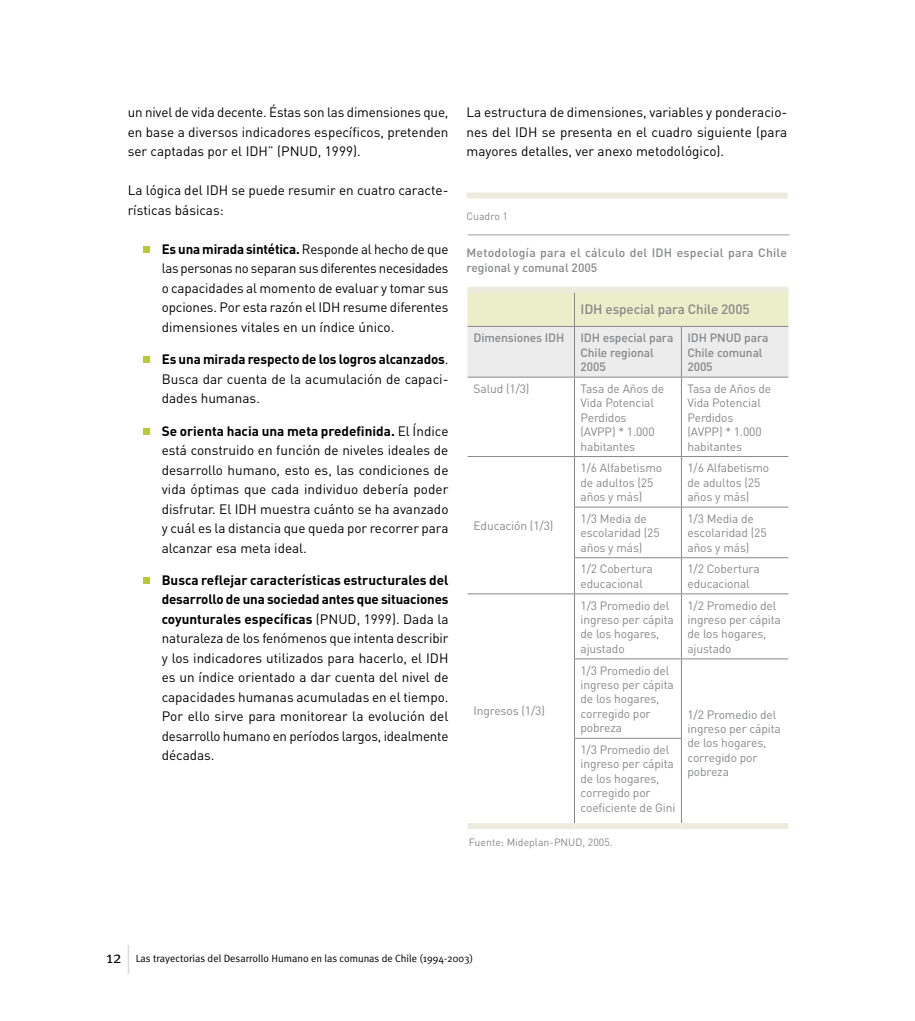
<style>
.page{position:relative;width:915px;height:1021px;background:#fff}
.page>*{position:absolute;margin:0;border:0;box-sizing:border-box;transform-origin:0 0}
.t1{font:13.5px/19.5px "DIN";color:#000;text-align:justify}
.t2{font:500 13.5px "DIN";letter-spacing:-.01em;color:#878889}
.t3{font:12px/14.4px "DIN";letter-spacing:-.01em;color:#878889}
.t4{font:500 12px/14.4px "DIN";letter-spacing:-.01em;color:#878889}
.t5{font:500 12px/15px "DIN";letter-spacing:.02em;color:#878889}
.t6{font:10.5px "Meta Plus Normal";color:#000}
.t7{font:10.5px "DIN";color:#878889}
.s1{font-weight:700}
.s2{font-size:16.5px}
</style>
<div class="page">
<svg style="left:128px;top:945px;width:1px;height:28px"></svg>
<div style="left:144px;top:246px;width:6px;height:7px;background:#bac92f"></div>
<div style="left:144px;top:356px;width:6px;height:7px;background:#bac92f"></div>
<svg style="left:144px;top:428px;width:6px;height:6px"></svg>
<div style="left:144px;top:577px;width:6px;height:7px;background:#bac92f"></div>
<svg style="left:467px;top:293px;width:321px;height:84px;background:#eaecde"></svg>
<hr style="left:574px;top:293px;width:1px;height:33px;background:#878889">
<hr style="left:467px;top:326px;width:107px;height:1px;background:#878889">
<hr style="left:574px;top:326px;width:107px;height:1px;background:#878889">
<hr style="left:574px;top:327px;width:1px;height:50px;background:#878889">
<hr style="left:681px;top:326px;width:107px;height:1px;background:#878889">
<hr style="left:680px;top:327px;width:1px;height:50px;background:#878889">
<hr style="left:467px;top:377px;width:107px;height:1px;background:#878889">
<hr style="left:574px;top:377px;width:107px;height:1px;background:#878889">
<hr style="left:574px;top:377px;width:1px;height:79px;background:#878889">
<hr style="left:681px;top:377px;width:107px;height:1px;background:#878889">
<hr style="left:680px;top:377px;width:1px;height:79px;background:#878889">
<hr style="left:467px;top:456px;width:107px;height:1px;background:#878889">
<hr style="left:574px;top:456px;width:107px;height:1px;background:#878889">
<hr style="left:574px;top:457px;width:1px;height:49px;background:#878889">
<hr style="left:681px;top:456px;width:107px;height:1px;background:#878889">
<hr style="left:680px;top:457px;width:1px;height:49px;background:#878889">
<hr style="left:574px;top:506px;width:107px;height:1px;background:#878889">
<hr style="left:574px;top:507px;width:1px;height:50px;background:#878889">
<hr style="left:681px;top:506px;width:107px;height:1px;background:#878889">
<hr style="left:680px;top:507px;width:1px;height:50px;background:#878889">
<hr style="left:574px;top:557px;width:107px;height:1px;background:#878889">
<hr style="left:574px;top:558px;width:1px;height:35px;background:#878889">
<hr style="left:681px;top:557px;width:107px;height:1px;background:#878889">
<hr style="left:680px;top:558px;width:1px;height:35px;background:#878889">
<hr style="left:467px;top:593px;width:107px;height:1px;background:#878889">
<hr style="left:574px;top:593px;width:107px;height:1px;background:#878889">
<hr style="left:574px;top:594px;width:1px;height:64px;background:#878889">
<hr style="left:681px;top:593px;width:107px;height:1px;background:#878889">
<hr style="left:680px;top:594px;width:1px;height:64px;background:#878889">
<hr style="left:574px;top:658px;width:107px;height:1px;background:#878889">
<hr style="left:574px;top:659px;width:1px;height:79px;background:#878889">
<hr style="left:681px;top:658px;width:107px;height:1px;background:#878889">
<hr style="left:680px;top:659px;width:1px;height:79px;background:#878889">
<hr style="left:574px;top:738px;width:107px;height:1px;background:#878889">
<hr style="left:574px;top:738px;width:1px;height:85px;background:#878889">
<hr style="left:680px;top:738px;width:1px;height:85px;background:#878889">
<div style="left:467px;top:287px;width:107px;height:6px;background:#edebdd"></div>
<div style="left:574px;top:287px;width:107px;height:6px;background:#edebdd"></div>
<div style="left:681px;top:287px;width:107px;height:6px;background:#edebdd"></div>
<div style="left:467px;top:823px;width:107px;height:6px;background:#edebdd"></div>
<div style="left:681px;top:823px;width:107px;height:6px;background:#edebdd"></div>
<div style="left:574px;top:823px;width:107px;height:6px;background:#edebdd"></div>
<hr style="left:468px;top:234px;width:321px;height:1px;background:#9c9d9f">
<div style="left:466px;top:192px;width:321px;height:6px;background:#edebdd"></div>
<p class="t1" style="left:128px;top:102px;width:322px">un nivel de vida decente. Éstas son las dimensiones que, en base a diversos indicadores específicos, pretenden ser captadas por el IDH” (PNUD, 1999).</p>
<p class="t1" style="left:128px;top:180px;width:322px">La lógica del IDH se puede resumir en cuatro caracte&shy;rísticas básicas:</p>
<p class="t1" style="left:162px;top:239px;width:288px"><span class="s1">Es una mirada sintética.</span> Responde al hecho de que las personas no separan sus diferentes necesidades o capacidades al momento de evaluar y tomar sus opciones. Por esta razón el IDH resume diferentes dimensiones vitales en un índice único.</p>
<p class="t1" style="left:162px;top:349px;width:288px"><span class="s1">Es una mirada respecto de los logros alcanzados</span>.<br>Busca dar cuenta de la acumulación de capaci&shy;dades humanas.</p>
<p class="t1" style="left:162px;top:420px;width:288px"><span class="s1">Se orienta hacia una meta predefinida.</span> El Índice está construido en función de niveles ideales de desarrollo humano, esto es, las condiciones de vida óptimas que cada individuo debería poder disfrutar. El IDH muestra cuánto se ha avanzado y cuál es la distancia que queda por recorrer para alcanzar esa meta ideal.</p>
<p class="t1" style="left:162px;top:570px;width:288px"><span class="s1">Busca reflejar características estructurales del desarrollo de una sociedad antes que situaciones coyunturales específicas</span> (PNUD, 1999). Dada la naturaleza de los fenómenos que intenta describir y los indicadores utilizados para hacerlo, el IDH es un índice orientado a dar cuenta del nivel de capacidades humanas acumuladas en el tiempo.<br>Por ello sirve para monitorear la evolución del desarrollo humano en períodos largos, idealmente décadas.</p>
<p class="t1" style="left:466px;top:102px;width:322px">La estructura de dimensiones, variables y ponderacio&shy;nes del IDH se presenta en el cuadro siguiente (para mayores detalles, ver anexo metodológico).</p>
<p class="t7" style="left:466px;top:209px;width:43px">Cuadro 1</p>
<p class="t5" style="left:466px;top:245px;width:322px">Metodología para el cálculo del IDH especial para Chile regional y comunal 2005</p>
<p class="t2" style="left:580px;top:300px;width:170px">IDH especial para Chile 2005</p>
<p class="t4" style="left:473px;top:330px;width:92px">Dimensiones IDH</p>
<p class="t4" style="left:580px;top:330px;width:94px">IDH especial para<br>Chile regional<br>2005</p>
<p class="t4" style="left:687px;top:330px;width:82px">IDH PNUD para<br>Chile comunal<br>2005</p>
<p class="t3" style="left:473px;top:381px;width:57px">Salud (1/3)</p>
<p class="t3" style="left:580px;top:381px;width:85px">Tasa de Años de<br>Vida Potencial<br>Perdidos (AVPP) * 1.000 habitantes</p>
<p class="t3" style="left:687px;top:381px;width:85px">Tasa de Años de<br>Vida Potencial<br>Perdidos (AVPP) * 1.000 habitantes</p>
<p class="t3" style="left:473px;top:518px;width:81px">Educación (1/3)</p>
<p class="t3" style="left:473px;top:703px;width:73px">Ingresos (1/3)</p>
<p class="t3" style="left:580px;top:460px;width:83px">1/6 Alfabetismo de adultos (25 años y más)</p>
<p class="t3" style="left:687px;top:460px;width:83px">1/6 Alfabetismo de adultos (25 años y más)</p>
<p class="t3" style="left:580px;top:511px;width:81px">1/3 Media de escolaridad (25 años y más)</p>
<p class="t3" style="left:687px;top:511px;width:81px">1/3 Media de escolaridad (25 años y más)</p>
<p class="t3" style="left:580px;top:561px;width:74px">1/2 Cobertura educacional</p>
<p class="t3" style="left:687px;top:561px;width:74px">1/2 Cobertura educacional</p>
<p class="t3" style="left:580px;top:598px;width:95px">1/3 Promedio del ingreso per cápita de los hogares, ajustado</p>
<p class="t3" style="left:687px;top:598px;width:95px">1/2 Promedio del ingreso per cápita de los hogares, ajustado</p>
<p class="t3" style="left:580px;top:663px;width:95px">1/3 Promedio del ingreso per cápita de los hogares, corregido por pobreza</p>
<p class="t3" style="left:687px;top:706px;width:95px">1/2 Promedio del ingreso per cápita de los hogares, corregido por pobreza</p>
<p class="t3" style="left:580px;top:742px;width:96px">1/3 Promedio del ingreso per cápita de los hogares, corregido por coeficiente de Gini</p>
<p class="t7" style="left:468px;top:835px;width:145px">Fuente: Mideplan-PNUD, 2005.</p>
<p class="t6" style="left:106px;top:952px;width:368px"><span class="s2">12</span> Las trayectorias del Desarrollo Humano en las comunas de Chile (1994-2003)</p>
</div>
